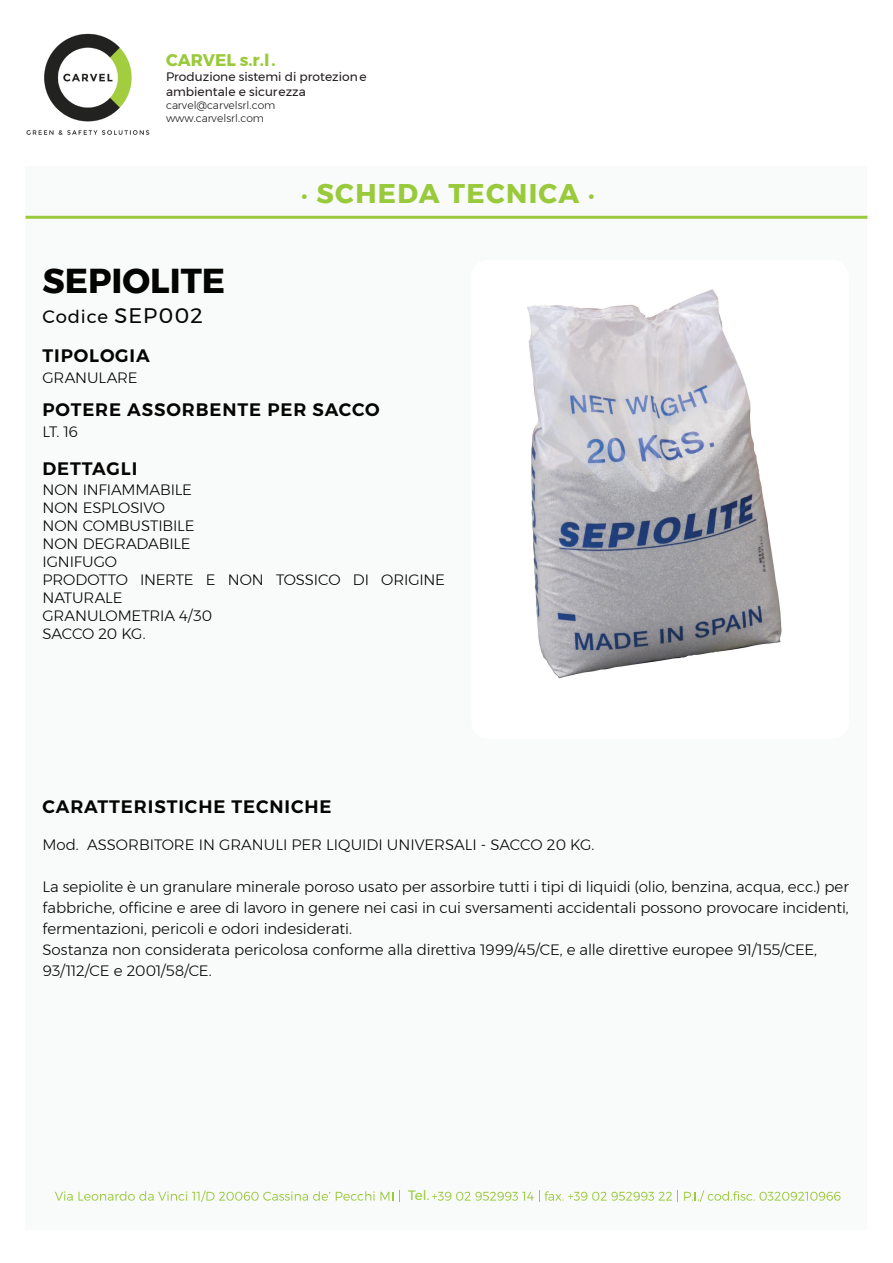
<style>
.page{position:relative;width:893px;height:1263px;background:#fff}
.page>*{position:absolute;margin:0;border:0;box-sizing:border-box;transform-origin:0 0}
.t1{font:700 34.5px "Montserrat";color:#040503}
.t2{font:700 27px "Montserrat";letter-spacing:.05em;color:#99ca3b}
.t3{font:600 18px "Montserrat";letter-spacing:.05em;color:#040503}
.t4{font:18px "Montserrat";letter-spacing:.05em;color:#040503}
.t5{font:700 16.8px "Montserrat";color:#99ca3b}
.t6{font:300 15px/18px "Montserrat";letter-spacing:-.005em;color:#040503}
.t7{font:13.5px "Montserrat";color:#99ca3b}
.t8{font:12.3px/14.7px "Montserrat";color:#221d1f}
.t9{font:300 10.65px/12.9px "Montserrat";color:#221d1f}
.s1{font-size:21px}
</style>
<div class="page">
<img style="left:26px;top:33px;width:124px;height:101px">
<div style="left:26px;top:167px;width:841px;height:1063px;background:#f9fafa"></div>
<svg style="left:26px;top:216px;width:841px;height:3px;background:#a0cd49"></svg>
<svg style="left:55px;top:1190px;width:275px;height:12px"></svg>
<svg style="left:336px;top:1191px;width:57px;height:10px"></svg>
<svg style="left:399px;top:1190px;width:1px;height:12px"></svg>
<svg style="left:432px;top:1190px;width:246px;height:12px"></svg>
<svg style="left:684px;top:1190px;width:156px;height:12px"></svg>
<div style="left:471px;top:260px;width:378px;height:479px;background:#fff;border-radius:18px"></div>
<img style="left:527px;top:289px;width:255px;height:390px">
<p class="t5" style="left:166px;top:47px;width:111px">CARVEL s.r.l.</p>
<p class="t8" style="left:166px;top:69px;width:202px">Produzione sistemi di protezione ambientale e sicurezza</p>
<p class="t9" style="left:166px;top:98px;width:111px">carvel@carvelsrl.com www.carvelsrl.com</p>
<h1 class="t1" style="left:43px;top:253px;width:184px">SEPIOLITE</h1>
<p class="t4" style="left:43px;top:303px;width:161px">Codice <span class="s1">SEP002</span></p>
<p class="t3" style="left:43px;top:341px;width:109px">TIPOLOGIA</p>
<p class="t6" style="left:43px;top:368px;width:97px">GRANULARE</p>
<h2 class="t2" style="left:301px;top:172px;width:295px">. SCHEDA TECNICA .</h2>
<p class="t3" style="left:43px;top:395px;width:339px">POTERE ASSORBENTE PER SACCO</p>
<p class="t6" style="left:43px;top:422px;width:37px">LT. 16</p>
<p class="t3" style="left:43px;top:454px;width:96px">DETTAGLI</p>
<p class="t6" style="left:43px;top:481px;width:404px">NON INFIAMMABILE<br>NON ESPLOSIVO<br>NON COMBUSTIBILE<br>NON DEGRADABILE<br>IGNIFUGO<br>PRODOTTO INERTE E NON TOSSICO DI ORIGINE<br>NATURALE<br>GRANULOMETRIA 4/30<br>SACCO 20 KG.</p>
<p class="t3" style="left:43px;top:792px;width:291px">CARATTERISTICHE TECNICHE</p>
<p class="t6" style="left:43px;top:835px;width:553px">Mod. ASSORBITORE IN GRANULI PER LIQUIDI UNIVERSALI - SACCO 20 KG.</p>
<p class="t6" style="left:43px;top:875px;width:808px;line-height:21px">La sepiolite è un granulare minerale poroso usato per assorbire tutti i tipi di liquidi (olio, benzina, acqua, ecc.) per fabbriche, officine e aree di lavoro in genere nei casi in cui sversamenti accidentali possono provocare incidenti, fermentazioni, pericoli e odori indesiderati.<br>Sostanza non considerata pericolosa conforme alla direttiva 1999/45/CE, e alle direttive europee 91/155/CEE, 93/112/CE e 2001/58/CE.</p>
<p class="t7" style="left:408px;top:1185px;width:23px">Tel.</p>
</div>
